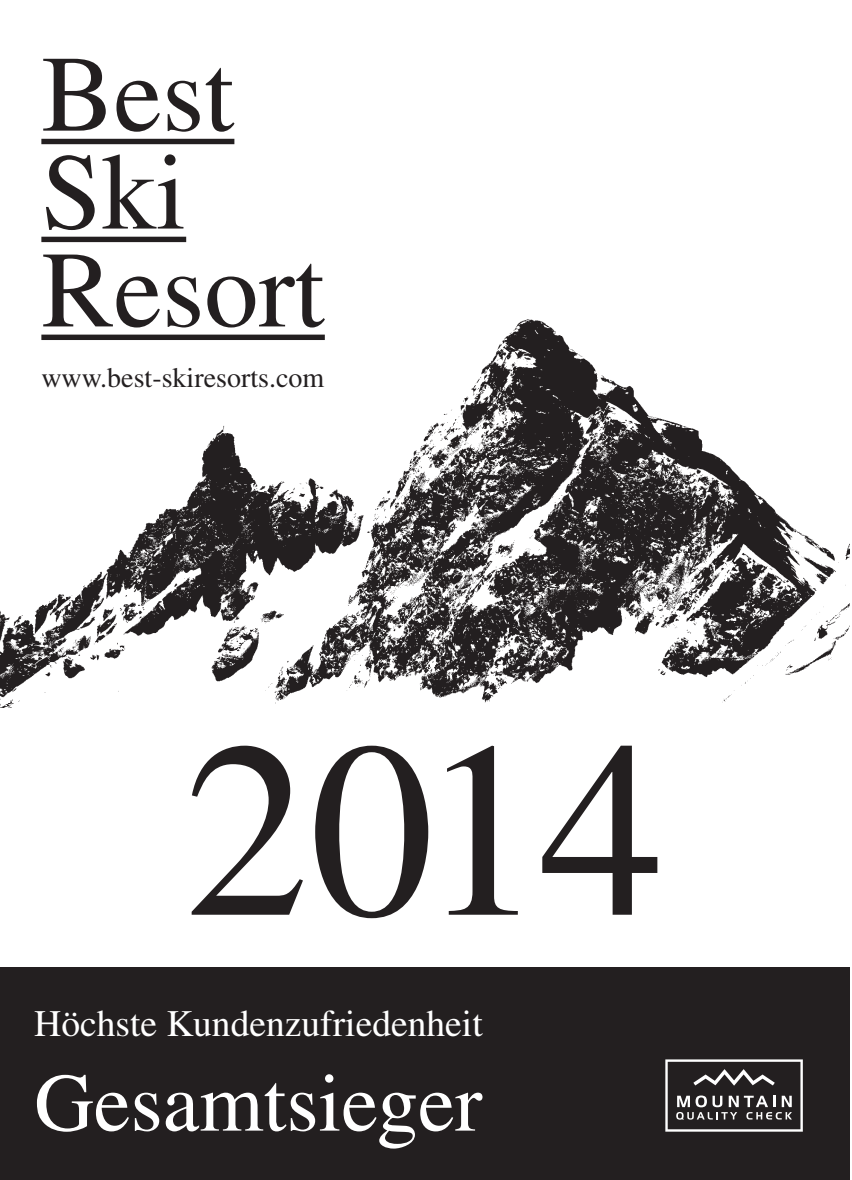
<style>
.page{position:relative;width:852px;height:1180px;background:#fff}
.page>*{position:absolute;margin:0;border:0;box-sizing:border-box;transform-origin:0 0}
.t1{font:250px "Times";color:#231f20}
.t2{font:108.5px/97.8px "Times";color:#231f20}
.t3{font:82.5px "Times";color:#fff}
.t4{font:37.5px "Times";color:#fff}
.t5{font:28px "Times";color:#231f20}
</style>
<div class="page">
<div style="left:0;top:967px;width:849px;height:213px;background:#231f20"></div>
<img style="left:0;top:319px;width:849px;height:388px">
<div style="left:41px;top:139px;width:193px;height:5px;background:#231f20"></div>
<div style="left:41px;top:237px;width:145px;height:5px;background:#231f20"></div>
<div style="left:41px;top:335px;width:284px;height:5px;background:#231f20"></div>
<svg style="left:665px;top:1059px;width:137px;height:72px"></svg>
<h2 class="t2" style="left:41px;top:45px;width:285px">Best<br>Ski<br>Resort</h2>
<p class="t5" style="left:41px;top:361px;width:284px">www.best-skiresorts.com</p>
<h1 class="t1" style="left:184px;top:690px;width:481px">2014</h1>
<p class="t4" style="left:34px;top:1002px;width:450px">Höchste Kundenzufriedenheit</p>
<h3 class="t3" style="left:34px;top:1056px;width:449px">Gesamtsieger</h3>
</div>
